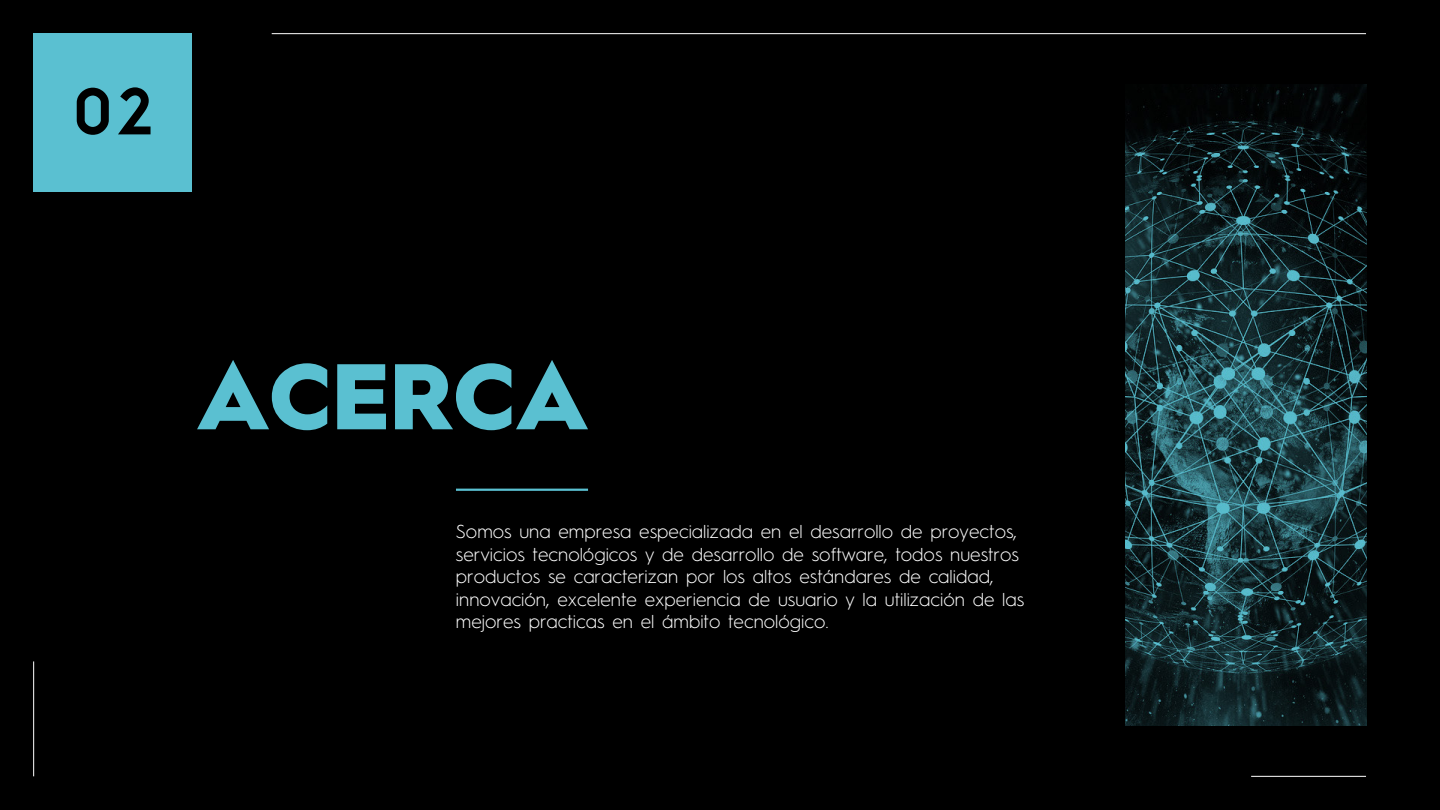
<style>
.page{position:relative;width:1440px;height:810px;background:#000}
.page>*{position:absolute;margin:0;border:0;box-sizing:border-box;transform-origin:0 0}
.t1{font:900 93.38px "Hurme Geometric Sans 1";color:#5ac0d1}
.t2{font:700 70.5px "Kiona";color:#000}
.t3{font:300 18.75px/22.5px "Hurme Geometric Sans 1";color:#fff}
</style>
<div class="page">
<div style="left:34px;top:34px;width:158px;height:158px;background:#5ac0d1"></div>
<hr style="left:456px;top:489px;width:132px;height:2px;background:#5ac0d1">
<hr style="left:272px;top:33px;width:1094px;height:1px;background:#fff">
<hr style="left:1251px;top:776px;width:115px;height:1px;background:#fff">
<hr style="left:33px;top:661px;width:1px;height:115px;background:#fff">
<img style="left:1126px;top:84px;width:240px;height:642px">
<h2 class="t2" style="left:71px;top:69px;width:85px">02</h2>
<h1 class="t1" style="left:197px;top:331px;width:392px">ACERCA</h1>
<p class="t3" style="left:456px;top:519px;width:570px">Somos una empresa especializada en el desarrollo de proyectos, servicios tecnológicos y de desarrollo de software, todos nuestros productos se caracterizan por los altos estándares de calidad, innovación, excelente experiencia de usuario y la utilización de las mejores practicas en el ámbito tecnológico.</p>
</div>
